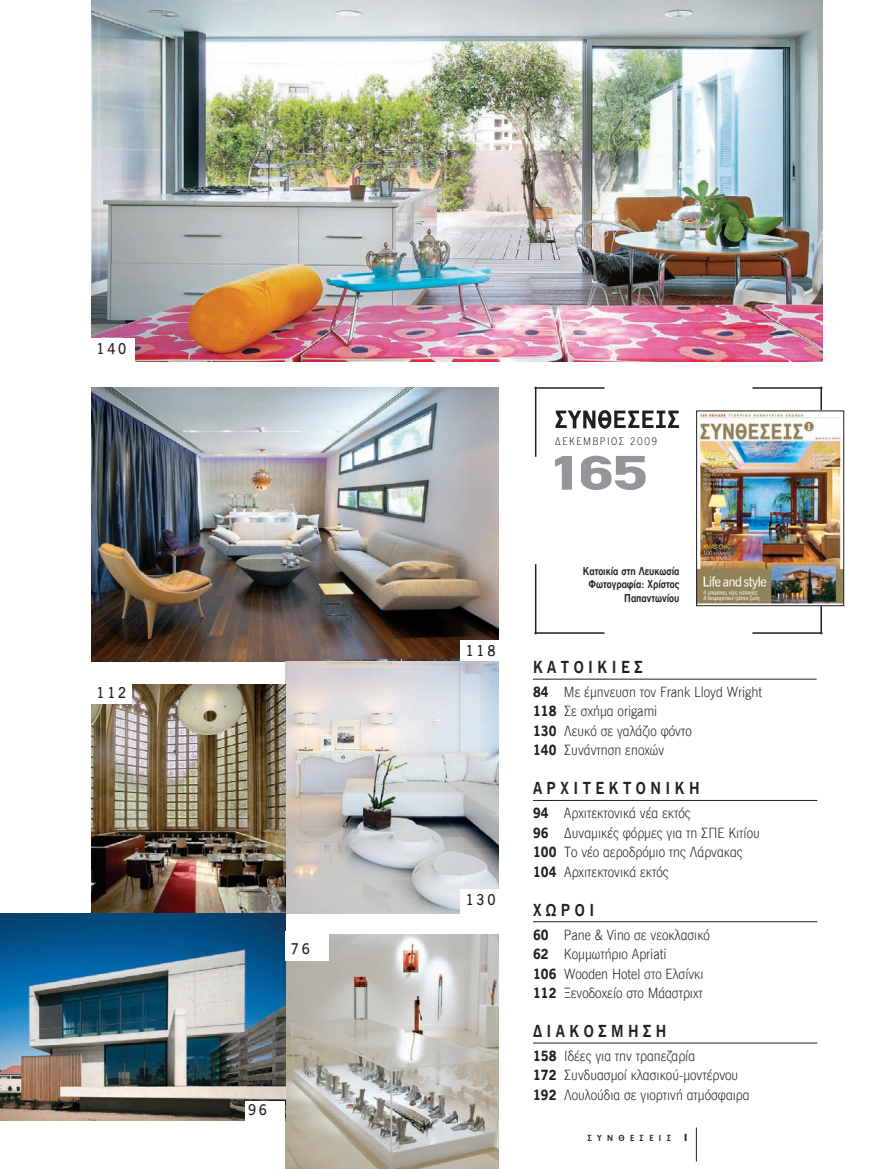
<style>
.page{position:relative;width:871px;height:1169px;background:#fff}
.page>*{position:absolute;margin:0;border:0;box-sizing:border-box;transform-origin:0 0}
.t1{font:700 47.4px "CF Din";color:#939598;scale:1.5 1}
.t2{font:600 16.5px "C Dsans 04";letter-spacing:.3em;color:#231f20;scale:.9 1}
.t3{font:500 15px "C Dsans 03";letter-spacing:.2em;color:#231f20;scale:.9 1}
.t4{font:300 14.25px/19.5px "C Dsans 01";color:#231f20;scale:.9 1}
.t5{font:600 10.8px/13.5px "C Dsans 04";color:#231f20;text-align:right;scale:.9 1}
.t6{font:300 10.5px "C Dsans 01";letter-spacing:.16em;color:#231f20;scale:.9 1}
.t7{font:700 10.5px "Gill Sans Hel";color:#231f20}
.t8{font:700 9px "Gill Sans Hel Semi Condenced";letter-spacing:.6em;color:#231f20}
.s1{font-family:"C Dsans 05";font-weight:700}
</style>
<div class="page">
<hr style="left:696px;top:1127px;width:1px;height:34px;background:#231f20">
<img style="left:91px;top:387px;width:407px;height:274px">
<div style="left:460px;top:640px;width:43px;height:30px;background:#fff"></div>
<img style="left:91px;top:0;width:731px;height:361px">
<img style="left:285px;top:661px;width:213px;height:252px">
<img style="left:285px;top:934px;width:213px;height:235px">
<img style="left:91px;top:684px;width:194px;height:229px">
<img style="left:0;top:913px;width:285px;height:207px">
<div style="left:91px;top:338px;width:43px;height:30px;background:#fff"></div>
<div style="left:91px;top:680px;width:41px;height:23px;background:#fff"></div>
<div style="left:460px;top:889px;width:43px;height:29px;background:#fff"></div>
<div style="left:246px;top:1101px;width:39px;height:23px;background:#fff"></div>
<div style="left:285px;top:931px;width:44px;height:30px;background:#fff"></div>
<hr style="left:535px;top:387px;width:1px;height:70px;background:#231f20">
<hr style="left:534px;top:387px;width:70px;height:2px;background:#231f20">
<hr style="left:752px;top:387px;width:70px;height:2px;background:#231f20">
<hr style="left:820px;top:387px;width:2px;height:70px;background:#231f20">
<hr style="left:820px;top:564px;width:2px;height:70px;background:#231f20">
<hr style="left:752px;top:632px;width:70px;height:2px;background:#231f20">
<hr style="left:534px;top:632px;width:70px;height:2px;background:#231f20">
<hr style="left:535px;top:564px;width:1px;height:70px;background:#231f20">
<img style="left:555px;top:410px;width:125px;height:19px">
<hr style="left:533px;top:678px;width:284px;height:1px;background:#231f20">
<hr style="left:533px;top:800px;width:284px;height:1px;background:#231f20">
<hr style="left:533px;top:921px;width:284px;height:1px;background:#231f20">
<hr style="left:533px;top:1042px;width:284px;height:1px;background:#231f20">
<img style="left:698px;top:412px;width:144px;height:192px">
<div style="left:696px;top:410px;width:148px;height:196px;border:1px solid #231f20"></div>
<p class="t3" style="left:97px;top:343px;width:35px">140</p>
<p class="t3" style="left:97px;top:686px;width:35px">112</p>
<p class="t3" style="left:291px;top:942px;width:23px">76</p>
<p class="t3" style="left:248px;top:1104px;width:23px">96</p>
<p class="t3" style="left:466px;top:645px;width:35px">118</p>
<p class="t3" style="left:466px;top:893px;width:35px">130</p>
<p class="t6" style="left:555px;top:437px;width:115px">∆ΕΚΕΜΒΡΙΟΣ 2009</p>
<h1 class="t1" style="left:549px;top:456px;width:67px">165</h1>
<p class="t5" style="left:583px;top:565px;width:109px">Κατοικία στη Λευκωσία<br>Φωτογραφία: Χρίστος<br>Παπαντωνίου</p>
<p class="t2" style="left:533px;top:660px;width:123px">ΚΑΤΟΙΚΙΕΣ</p>
<p class="t4" style="left:533px;top:683px;width:256px"><span class="s1">84</span> Με έμπνευση τον Frank Lloyd Wright<br><span class="s1">118</span> Σε σχήμα origami<br><span class="s1">130</span> Λευκό σε γαλάζιο φόντο<br><span class="s1">140</span> Συνάντηση εποχών</p>
<p class="t2" style="left:533px;top:782px;width:187px">AΡΧΙΤΕΚΤΟΝΙΚΗ</p>
<p class="t4" style="left:533px;top:804px;width:254px"><span class="s1">94</span> Αρχιτεκτονικά νέα εκτός<br><span class="s1">96</span> ∆υναμικές φόρμες για τη ΣΠΕ Κιτίου<br><span class="s1">100</span> Το νέο αεροδρόμιο της Λάρνακας<br><span class="s1">104</span> Αρχιτεκτονικά εκτός</p>
<p class="t2" style="left:533px;top:903px;width:69px">ΧΩΡΟΙ</p>
<p class="t4" style="left:533px;top:926px;width:198px"><span class="s1">60</span> Pane &amp; Vino σε νεοκλασικό<br><span class="s1">62</span> Κομμωτήριο Apriati<br><span class="s1">106</span> Wooden Hotel στο Ελσίνκι<br><span class="s1">112</span> Ξενοδοχείο στο Μάαστριχτ</p>
<p class="t2" style="left:533px;top:1024px;width:150px">∆ΙΑΚΟΣΜΗΣΗ</p>
<p class="t4" style="left:533px;top:1047px;width:242px"><span class="s1">158</span> Ιδέες για την τραπεζαρία<br><span class="s1">172</span> Συνδυασμοί κλασικού-μοντέρνου<br><span class="s1">192</span> Λουλούδια σε γιορτινή ατμόσφαιρα</p>
<p class="t8" style="left:587px;top:1135px;width:85px">ΣΥΝΘΕΣΕΙΣ</p>
<p class="t7" style="left:684px;top:1134px;width:5px">1</p>
</div>
